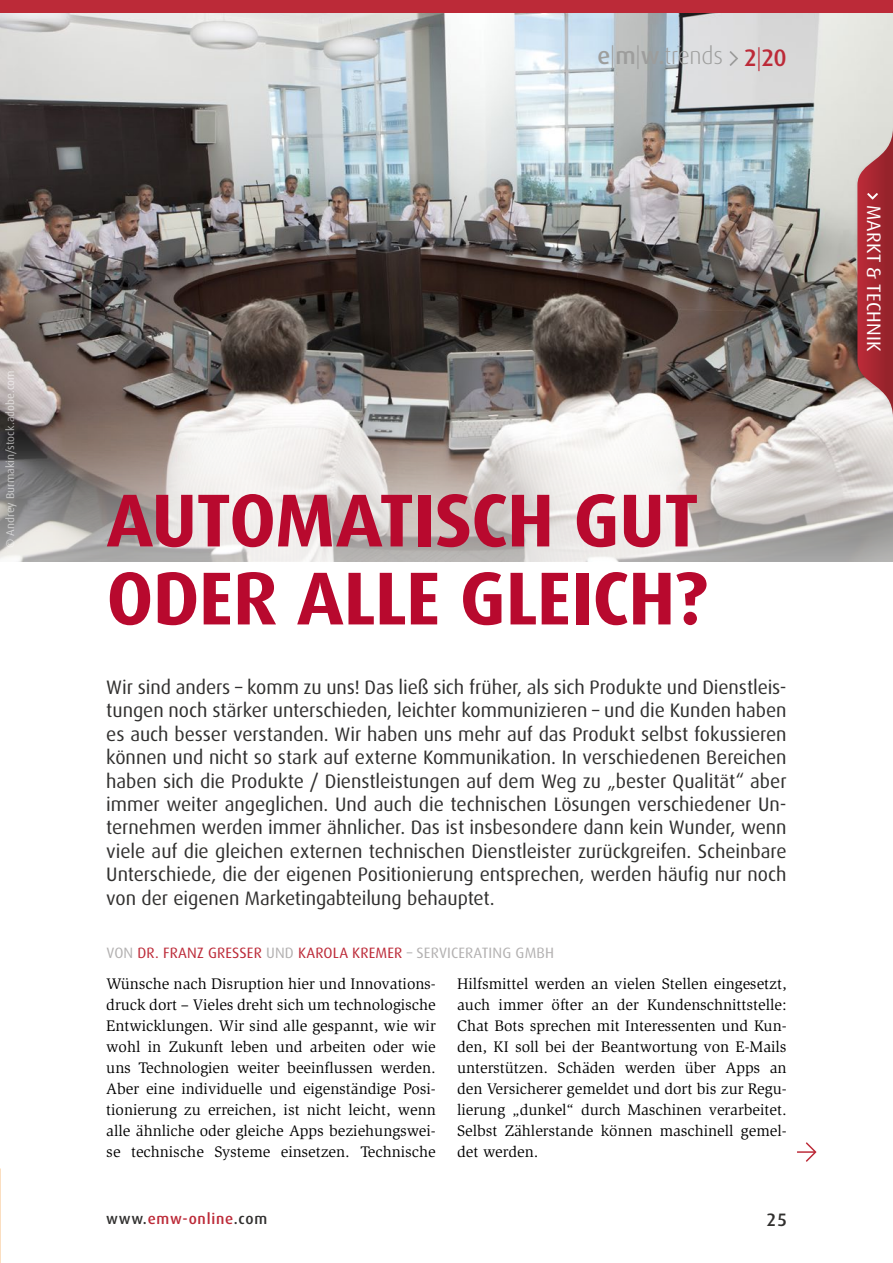
<style>
.page{position:relative;width:893px;height:1263px;background:#fff}
.page>*{position:absolute;margin:0;border:0;box-sizing:border-box;transform-origin:0 0}
.t1{font:700 75px/78px "Dax Pro";letter-spacing:-.015em;color:#b8092e}
.t2{font:300 23.85px "Dax Pro";letter-spacing:-.01em;color:#9d9d9c}
.t3{font:19.5px/23.4px "Dax Pro";letter-spacing:-.005em;color:#31302f;text-align:justify}
.t4{font:19.5px "Dax Pro";letter-spacing:.01em;color:#fff}
.t5{font:500 18px "Dax Pro";color:#31302f}
.t6{font:15.75px/21px "Slimbach Std";color:#000;text-align:justify}
.t7{font:15px "Dax Pro";letter-spacing:.01em;color:#bc2a38}
.t8{font:500 15px "Dax Pro";letter-spacing:.05em;color:#bc2a38}
.t9{font:11.25px "Dax Pro";color:#fff}
.s1{font-weight:500}
.s2{font-weight:500;color:#bc2a38}
.s3{color:#bc2a38}
.s4{color:#b3b1b1}
.s5{color:#31302f}
</style>
<div class="page">
<img style="left:0;top:13px;width:893px;height:389px">
<svg style="left:0;top:402px;width:893px;height:49px"></svg>
<svg style="left:0;top:451px;width:893px;height:111px;background:#cac6c3"></svg>
<svg style="left:797px;top:1142px;width:19px;height:20px"></svg>
<svg style="left:730px;top:51px;width:8px;height:15px"></svg>
<div style="left:0;top:0;width:893px;height:13px;background:#bc2a38"></div>
<div style="left:854px;top:126px;width:39px;height:296px;background:#000;opacity:.15"></div>
<svg style="left:857px;top:128px;width:36px;height:290px;background:#b25158"></svg>
<p class="t9" style="left:3px;top:548px;width:178px;rotate:-90deg">© Andrey Burmakin/stock.adobe.com</p>
<h2 class="t2" style="left:598px;top:41px;width:191px"><span class="s1">e</span>|<span class="s1">m</span>|<span class="s1">w.</span>trends <span class="s2">2</span><span class="s3">|</span><span class="s2">20</span></h2>
<h1 class="t1" style="left:106px;top:482px;width:603px">AUTOMATISCH GUT<br>ODER ALLE GLEICH?</h1>
<p class="t3" style="left:106px;top:676px;width:682px">Wir sind anders – komm zu uns! Das ließ sich früher, als sich Produkte und Dienstleis&shy;tungen noch stärker unterschieden, leichter kommunizieren – und die Kunden haben es auch besser verstanden. Wir haben uns mehr auf das Produkt selbst fokussieren können und nicht so stark auf externe Kommunikation. In verschiedenen Bereichen haben sich die Produkte / Dienstleistungen auf dem Weg zu „bester Qualität“ aber immer weiter angeglichen. Und auch die technischen Lösungen verschiedener Un&shy;ternehmen werden immer ähnlicher. Das ist insbesondere dann kein Wunder, wenn viele auf die gleichen externen technischen Dienstleister zurückgreifen. Scheinbare Unterschiede, die der eigenen Positionierung entsprechen, werden häufig nur noch von der eigenen Marketingabteilung behauptet.</p>
<p class="t7" style="left:106px;top:943px;width:449px"><span class="s4">VON</span> DR. FRANZ GRESSER <span class="s4">UND</span> KAROLA KREMER <span class="s4">– SERVICERATING GMBH</span></p>
<p class="t6" style="left:106px;top:973px;width:331px">Wünsche nach Disruption hier und Innovations&shy;druck dort – Vieles dreht sich um technologische Entwicklungen. Wir sind alle gespannt, wie wir wohl in Zukunft leben und arbeiten oder wie uns Technologien weiter beeinflussen werden.<br>Aber eine individuelle und eigenständige Posi&shy;tionierung zu erreichen, ist nicht leicht, wenn alle ähnliche oder gleiche Apps beziehungswei&shy;se technische Systeme einsetzen. Technische</p>
<p class="t6" style="left:457px;top:973px;width:331px">Hilfsmittel werden an vielen Stellen eingesetzt, auch immer öfter an der Kundenschnittstelle:<br>Chat Bots sprechen mit Interessenten und Kun&shy;den, KI soll bei der Beantwortung von E-Mails unterstützen. Schäden werden über Apps an den Versicherer gemeldet und dort bis zur Regu&shy;lierung „dunkel“ durch Maschinen verarbeitet.<br>Selbst Zählerstande können maschinell gemel&shy;det werden.</p>
<p class="t8" style="left:106px;top:1209px;width:162px"><span class="s5">www.</span>emw-online<span class="s5">.com</span></p>
<p class="t5" style="left:767px;top:1208px;width:21px">25</p>
<p class="t4" style="left:887px;top:205px;width:148px;rotate:90deg">MARKT &amp; TECHNIK</p>
</div>
